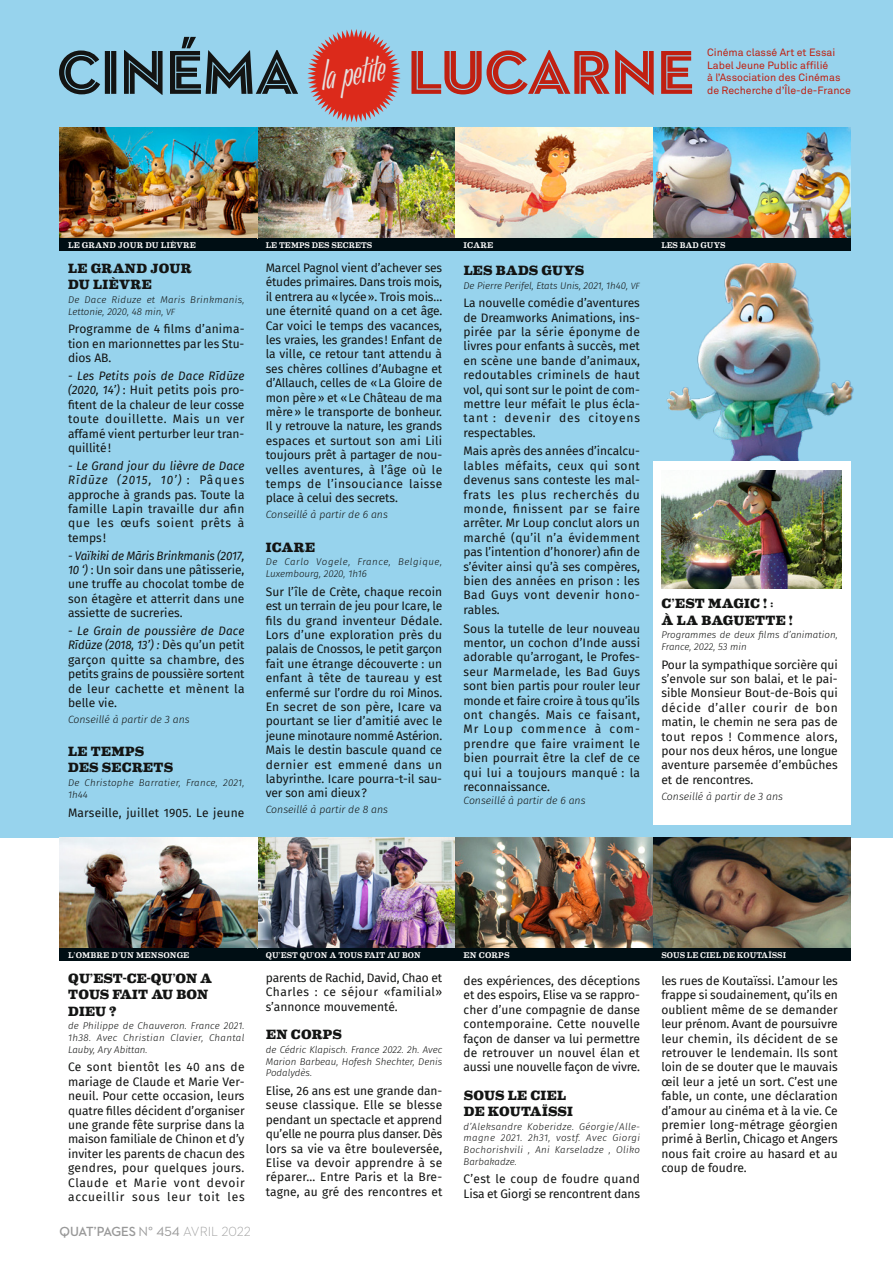
<style>
.page{position:relative;width:893px;height:1263px;background:#fff}
.page>*{position:absolute;margin:0;border:0;box-sizing:border-box;transform-origin:0 0}
.t1{font:63px "Neutraface 2 Disp PS Inline";color:#c02011}
.t2{font:63px "Neutraface 2 Disp PS Inline";color:#131413}
.t3{font:italic 40.05px "Tiki Holiday";color:#e4e2e1}
.t4{font:800 13.5px/16.2px "Eames Century Modern";letter-spacing:.02em;color:#131413}
.t5{font:13.5px "Neutraface 2 Disp PS Bold LF";letter-spacing:-.03em;color:#999}
.t6{font:12px/14.4px "Fira Sans";letter-spacing:.005em;color:#131413;text-align:justify}
.t7{font:italic 300 10.5px "Fira Sans";color:#131413}
.t8{font:10.5px/12.6px "Akkurat";color:#c02011}
.t9{font:italic 300 9.75px/11.7px "Fira Sans";letter-spacing:.005em;color:#131413;text-align:justify}
.t10{font:italic 300 9.75px/11.7px "Fira Sans";letter-spacing:.03em;color:#131413}
.t11{font:italic 300 9.75px/11.7px "Fira Sans";letter-spacing:.035em;color:#131413}
.t12{font:500 8.25px "Eames Century Modern";letter-spacing:.01em;color:#fff}
.s1{font-size:9px}
.s2{font-style:italic}
.s3{font-family:"Neutraface 2 Text PS Book LF"}
.s4{font-family:"Neutraface 2 Text PS Light LF"}
</style>
<div class="page">
<div style="left:0;top:0;width:893px;height:838px;background:#97d3ed"></div>
<svg style="left:307px;top:29px;width:94px;height:93px"></svg>
<img style="left:666px;top:264px;width:188px;height:197px">
<div style="left:653px;top:461px;width:198px;height:364px;background:#fff"></div>
<img style="left:60px;top:128px;width:790px;height:110px">
<div style="left:653px;top:238px;width:197px;height:13px;background:#000e14"></div>
<div style="left:257px;top:238px;width:198px;height:13px;background:#000e14"></div>
<div style="left:455px;top:238px;width:198px;height:13px;background:#000e14"></div>
<div style="left:60px;top:238px;width:197px;height:13px;background:#000e14"></div>
<img style="left:60px;top:838px;width:790px;height:110px">
<div style="left:653px;top:948px;width:197px;height:13px;background:#000e14"></div>
<div style="left:257px;top:948px;width:198px;height:13px;background:#000e14"></div>
<div style="left:455px;top:948px;width:198px;height:13px;background:#000e14"></div>
<div style="left:60px;top:948px;width:197px;height:13px;background:#000e14"></div>
<img style="left:661px;top:470px;width:181px;height:119px">
<h1 class="t2" style="left:57px;top:34px;width:242px">CINÉMA</h1>
<h2 class="t3" style="left:316px;top:58px;width:66px;rotate:-10deg">la petite</h2>
<h1 class="t1" style="left:408px;top:34px;width:288px">LUCARNE</h1>
<p class="t8" style="left:707px;top:46px;width:145px">Cinéma classé Art et Essai<br>Label Jeune Public affilié<br>à l’Association des Cinémas de Recherche d’Île-de-France</p>
<p class="t12" style="left:68px;top:239px;width:129px">LE GRAND JOUR DU LIÈVRE</p>
<p class="t12" style="left:266px;top:239px;width:108px">LE TEMPS DES SECRETS</p>
<p class="t12" style="left:464px;top:239px;width:31px">ICARE</p>
<p class="t12" style="left:661px;top:239px;width:66px">LES BAD GUYS</p>
<p class="t4" style="left:68px;top:259px;width:125px">LE GRAND JOUR<br>DU LIÈVRE</p>
<p class="t10" style="left:68px;top:294px;width:178px">De Dace Riduze et Maris Brinkmanis,<br>Lettonie, 2020, 48 min, <span class="s1">VF</span></p>
<p class="t6" style="left:68px;top:322px;width:178px">Programme de 4 films d’anima&shy;tion en marionnettes par les Stu&shy;dios AB.</p>
<p class="t6" style="left:68px;top:368px;width:178px"><span class="s2">- Les Petits pois de Dace Rīdūze (2020, 14’)</span> : Huit petits pois pro&shy;fitent de la chaleur de leur cosse toute douillette. Mais un ver affamé vient perturber leur tran&shy;quillité!</p>
<p class="t6" style="left:68px;top:458px;width:178px"><span class="s2">- Le Grand jour du lièvre de Dace Rīdūze (2015, 10’)</span> : Pâques approche à grands pas. Toute la famille Lapin travaille dur afin que les œufs soient prêts à temps !</p>
<p class="t6" style="left:68px;top:548px;width:178px"><span class="s2">- Vaïkiki de Māris Brinkmanis (2017, 10 ‘)</span> : Un soir dans une pâtisserie, une truffe au chocolat tombe de son étagère et atterrit dans une assiette de sucreries.</p>
<p class="t6" style="left:68px;top:623px;width:178px"><span class="s2">- Le Grain de poussière de Dace Rīdūze (2018, 13’) :</span> Dès qu’un petit garçon quitte sa chambre, des petits grains de poussière sortent de leur cachette et mènent la belle vie.</p>
<p class="t7" style="left:68px;top:712px;width:123px">Conseillé à partir de 3 ans</p>
<p class="t4" style="left:68px;top:742px;width:106px">LE TEMPS<br>DES SECRETS</p>
<p class="t10" style="left:68px;top:777px;width:178px">De Christophe Barratier, France, 2021,<br>1h44</p>
<p class="t6" style="left:68px;top:805px;width:178px">Marseille, juillet 1905. Le jeune</p>
<p class="t6" style="left:266px;top:260px;width:178px">Marcel Pagnol vient d’achever ses études primaires. Dans trois mois, il entrera au «lycée». Trois mois… une éternité quand on a cet âge.<br>Car voici le temps des vacances, les vraies, les grandes! Enfant de la ville, ce retour tant attendu à ses chères collines d’Aubagne et d’Allauch, celles de «La Gloire de mon père» et «Le Château de ma mère» le transporte de bonheur.<br>Il y retrouve la nature, les grands espaces et surtout son ami Lili toujours prêt à partager de nou&shy;velles aventures, à l’âge où le temps de l’insouciance laisse place à celui des secrets.</p>
<p class="t7" style="left:266px;top:507px;width:124px">Conseillé à partir de 6 ans</p>
<p class="t4" style="left:266px;top:538px;width:51px">ICARE</p>
<p class="t11" style="left:266px;top:556px;width:178px">De Carlo Vogele, France, Belgique,<br>Luxembourg, 2020, 1h16</p>
<p class="t6" style="left:266px;top:584px;width:178px">Sur l’île de Crète, chaque recoin est un terrain de jeu pour Icare, le fils du grand inventeur Dédale.<br>Lors d’une exploration près du palais de Cnossos, le petit garçon fait une étrange découverte : un enfant à tête de taureau y est enfermé sur l’ordre du roi Minos.<br>En secret de son père, Icare va pourtant se lier d’amitié avec le jeune minotaure nommé Astérion.<br>Mais le destin bascule quand ce dernier est emmené dans un labyrinthe. Icare pourra-t-il sau&shy;ver son ami dieux?</p>
<p class="t7" style="left:266px;top:802px;width:124px">Conseillé à partir de 8 ans</p>
<p class="t4" style="left:464px;top:261px;width:122px">LES BADS GUYS</p>
<p class="t9" style="left:463px;top:279px;width:178px">De Pierre Perifel, Etats Unis, 2021, 1h40, <span class="s1">VF</span></p>
<p class="t6" style="left:463px;top:295px;width:178px">La nouvelle comédie d’aventures de Dreamworks Animations, ins&shy;pirée par la série éponyme de livres pour enfants à succès, met en scène une bande d’animaux, redoutables criminels de haut vol, qui sont sur le point de com&shy;mettre leur méfait le plus écla&shy;tant : devenir des citoyens respectables.</p>
<p class="t6" style="left:463px;top:444px;width:178px">Mais après des années d’incalcu&shy;lables méfaits, ceux qui sont devenus sans conteste les mal&shy;frats les plus recherchés du monde, finissent par se faire arrêter. Mr Loup conclut alors un marché (qu’il n’a évidemment pas l’intention d’honorer) afin de s’éviter ainsi qu’à ses compères, bien des années en prison : les Bad Guys vont devenir hono&shy;rables.</p>
<p class="t6" style="left:463px;top:621px;width:178px">Sous la tutelle de leur nouveau mentor, un cochon d’Inde aussi adorable qu’arrogant, le Profes&shy;seur Marmelade, les Bad Guys sont bien partis pour rouler leur monde et faire croire à tous qu’ils ont changés. Mais ce faisant, Mr Loup commence à com&shy;prendre que faire vraiment le bien pourrait être la clef de ce qui lui a toujours manqué : la reconnaissance.</p>
<p class="t7" style="left:463px;top:792px;width:124px">Conseillé à partir de 6 ans</p>
<p class="t4" style="left:662px;top:595px;width:133px">C’EST MAGIC ! :<br>À LA BAGUETTE !</p>
<p class="t9" style="left:661px;top:629px;width:178px">Programmes de deux films d’animation,<br>France, 2022, 53 min</p>
<p class="t6" style="left:661px;top:657px;width:178px">Pour la sympathique sorcière qui s’envole sur son balai, et le pai&shy;sible Monsieur Bout-de-Bois qui décide d’aller courir de bon matin, le chemin ne sera pas de tout repos ! Commence alors, pour nos deux héros, une longue aventure parsemée d’embûches et de rencontres.</p>
<p class="t7" style="left:661px;top:789px;width:123px">Conseillé à partir de 3 ans</p>
<p class="t12" style="left:68px;top:949px;width:123px">L’OMBRE D’UN MENSONGE</p>
<p class="t12" style="left:266px;top:949px;width:156px">QU’EST QU’ON A TOUS FAIT AU BON</p>
<p class="t12" style="left:464px;top:949px;width:48px">EN CORPS</p>
<p class="t12" style="left:661px;top:949px;width:126px">SOUS LE CIEL DE KOUTAÏSSI</p>
<p class="t4" style="left:68px;top:969px;width:145px">QU’EST-CE-QU’ON A<br>TOUS FAIT AU BON<br>DIEU ?</p>
<p class="t9" style="left:68px;top:1020px;width:178px">de Philippe de Chauveron. France 2021.<br>1h38. Avec Christian Clavier, Chantal Lauby, Ary Abittan.</p>
<p class="t6" style="left:68px;top:1060px;width:178px">Ce sont bientôt les 40 ans de mariage de Claude et Marie Ver&shy;neuil. Pour cette occasion, leurs quatre filles décident d’organiser une grande fête surprise dans la maison familiale de Chinon et d’y inviter les parents de chacun des gendres, pour quelques jours.<br>Claude et Marie vont devoir accueillir sous leur toit les</p>
<p class="t5" style="left:60px;top:1224px;width:193px">QUAT’PAGES <span class="s3">N° 454</span> <span class="s4">AVRIL 2022</span></p>
<p class="t6" style="left:266px;top:970px;width:178px">parents de Rachid, David, Chao et Charles : ce séjour «familial» s’annonce mouvementé.</p>
<p class="t4" style="left:266px;top:1025px;width:77px">EN CORPS</p>
<p class="t9" style="left:266px;top:1043px;width:178px">de Cédric Klapisch. France 2022. 2h. Avec Marion Barbeau, Hofesh Shechter, Denis Podalydès.</p>
<p class="t6" style="left:266px;top:1083px;width:178px">Elise, 26 ans est une grande dan&shy;seuse classique. Elle se blesse pendant un spectacle et apprend qu’elle ne pourra plus danser. Dès lors sa vie va être bouleversée, Elise va devoir apprendre à se réparer… Entre Paris et la Bre&shy;tagne, au gré des rencontres et</p>
<p class="t6" style="left:464px;top:973px;width:178px">des expériences, des déceptions et des espoirs, Elise va se rappro&shy;cher d’une compagnie de danse contemporaine. Cette nouvelle façon de danser va lui permettre de retrouver un nouvel élan et aussi une nouvelle façon de vivre.</p>
<p class="t4" style="left:464px;top:1086px;width:111px">SOUS LE CIEL<br>DE KOUTAÏSSI</p>
<p class="t9" style="left:464px;top:1120px;width:178px">d’Aleksandre Koberidze. Géorgie/Alle&shy;magne 2021. 2h31, vostf. Avec Giorgi Bochorishvili , Ani Karseladze , Oliko Barbakadze.</p>
<p class="t6" style="left:464px;top:1171px;width:178px">C’est le coup de foudre quand<br>Lisa et Giorgi se rencontrent dans</p>
<p class="t6" style="left:661px;top:973px;width:178px">les rues de Koutaïssi. L’amour les frappe si soudainement, qu’ils en oublient même de se demander leur prénom. Avant de poursuivre leur chemin, ils décident de se retrouver le lendemain. Ils sont loin de se douter que le mauvais œil leur a jeté un sort. C’est une fable, un conte, une déclaration d’amour au cinéma et à la vie. Ce premier long-métrage géorgien primé à Berlin, Chicago et Angers nous fait croire au hasard et au coup de foudre.</p>
</div>
